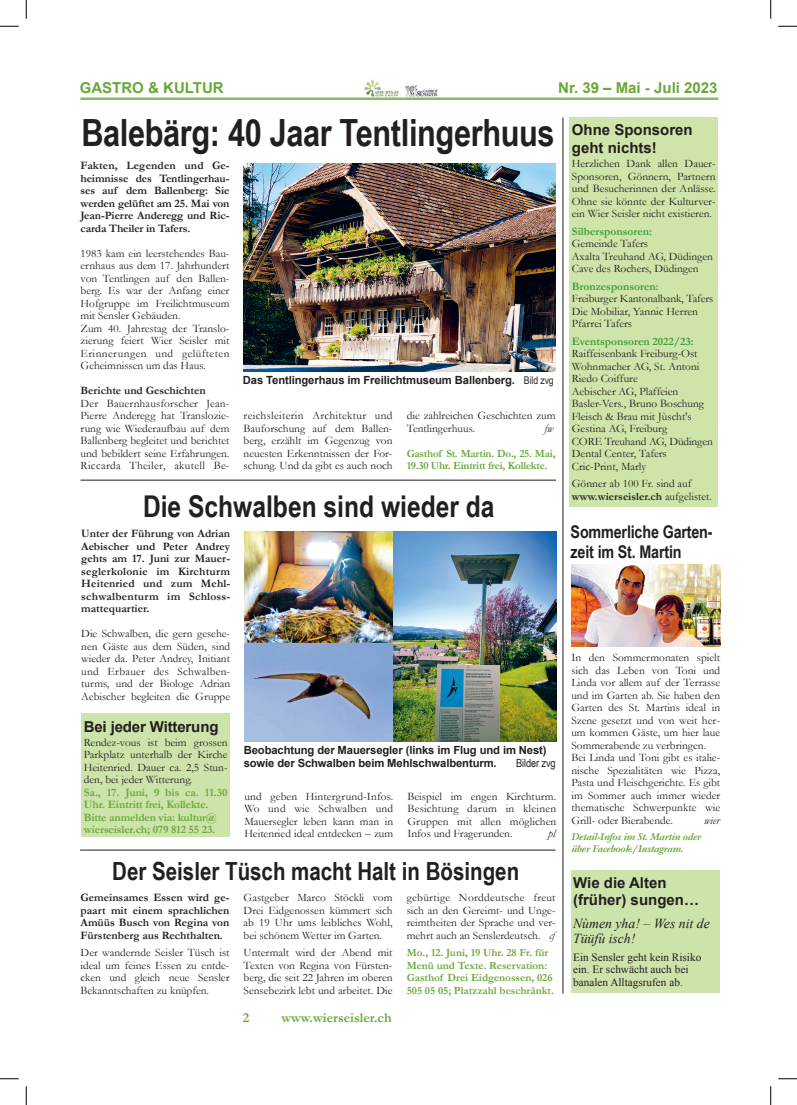
<style>
.page{position:relative;width:797px;height:1105px;background:#fff}
.page>*{position:absolute;margin:0;border:0;box-sizing:border-box;transform-origin:0 0}
.t1{font:700 37.5px "Arial Narrow";letter-spacing:-.01em;color:#231f20}
.t2{font:700 30px "Arial Narrow";color:#231f20}
.t3{font:700 25px "Arial Narrow";color:#231f20}
.t4{font:700 17.5px/20px "Arial Narrow";letter-spacing:-.01em;color:#231f20}
.t5{font:700 15px/17.5px "Arial";color:#231f20}
.t6{font:700 15px "Arial";color:#69a739}
.t7{font:italic 13.75px/15px "Times New Roman";color:#231f20}
.t8{font:700 13.75px "Garamond";color:#69a739}
.t9{font:11.38px/12.5px "Garamond";color:#231f20;text-align:justify}
.t10{font:700 11.38px/12.5px "Garamond";color:#231f20;text-align:justify}
.t11{font:700 11.38px/12.5px "Garamond";letter-spacing:-.01em;color:#69a739}
.t12{font:700 11.38px "Garamond";color:#3c9c3e}
.t13{font:italic 11.38px "Garamond";color:#231f20}
.t14{font:700 11.25px/12.9px "Arial";letter-spacing:-.01em;color:#231f20}
.t15{font:11.25px/12.5px "Times New Roman";color:#231f20}
.t16{font:700 11.25px "Garamond";color:#231f20}
.t17{font:11.25px "Arial Narrow";letter-spacing:-.01em;color:#231f20}
.t18{font:700 11px/12.5px "Garamond";color:#69a739}
.t19{font:700 11px/12.5px "Garamond";letter-spacing:-.02em;color:#69a739}
.t20{font:italic 700 10.88px/11.2px "Garamond";letter-spacing:-.015em;color:#69a739}
.s1{font-family:"Arial Narrow";font-weight:400;font-size:10.62px}
.s2{font-style:italic}
.s3{font-weight:400;font-size:11.38px}
</style>
<div class="page">
<div style="left:570px;top:870px;width:149px;height:123px;background:#cce3aa"></div>
<img style="left:364px;top:80px;width:74px;height:17px">
<hr style="left:80px;top:97px;width:638px;height:3px;background:#88bc60">
<hr style="left:562px;top:118px;width:1px;height:876px;background:#231f20">
<hr style="left:80px;top:480px;width:476px;height:1px;background:#231f20">
<img style="left:571px;top:565px;width:149px;height:81px">
<div style="left:81px;top:713px;width:149px;height:124px;background:#cce3aa"></div>
<hr style="left:80px;top:850px;width:475px;height:1px;background:#231f20">
<div style="left:569px;top:118px;width:149px;height:389px;background:#cfe4a8"></div>
<img style="left:244px;top:163px;width:311px;height:208px">
<img style="left:244px;top:531px;width:312px;height:210px">
<svg style="left:0;top:25px;width:19px;height:2px"></svg>
<svg style="left:778px;top:25px;width:19px;height:2px"></svg>
<svg style="left:0;top:1078px;width:19px;height:1px"></svg>
<svg style="left:778px;top:1078px;width:19px;height:1px"></svg>
<svg style="left:25px;top:0;width:2px;height:19px"></svg>
<svg style="left:25px;top:1086px;width:2px;height:19px"></svg>
<svg style="left:770px;top:0;width:1px;height:19px"></svg>
<svg style="left:770px;top:1086px;width:1px;height:19px"></svg>
<h3 class="t6" style="left:80px;top:78px;width:145px">GASTRO &amp; KULTUR</h3>
<h3 class="t6" style="left:558px;top:78px;width:161px">Nr. 39 – Mai - Juli 2023</h3>
<h1 class="t1" style="left:81px;top:105px;width:475px">Balebärg: 40 Jaar Tentlingerhuus</h1>
<p class="t10" style="left:81px;top:159px;width:150px">Fakten, Legenden und Ge&shy;heimnisse des Tentlingerhau&shy;ses auf dem Ballenberg: Sie werden gelüftet am 25. Mai von Jean-Pierre Anderegg und Ric&shy;carda Theiler in Tafers.</p>
<p class="t9" style="left:81px;top:246px;width:150px;text-align:left">1983 kam ein leerstehendes Bau&shy;ernhaus aus dem 17. Jahrhundert von Tentlingen auf den Ballen&shy;berg. Es war der Anfang einer<br>Hofgruppe im Freilichtmuseum mit Sensler Gebäuden.<br>Zum 40. Jahrestag der Translo&shy;zierung feiert Wier Seisler mit<br>Erinnerungen und gelüfteten<br>Geheimnissen um das Haus.</p>
<p class="t10" style="left:81px;top:384px;width:127px">Berichte und Geschichten</p>
<p class="t9" style="left:81px;top:396px;width:150px">Der Bauernhausforscher Jean-Pierre Anderegg hat Translozie&shy;rung wie Wiederaufbau auf dem Ballenberg begleitet und berichtet und bebildert seine Erfahrungen.<br>Riccarda Theiler, akutell Be-</p>
<p class="t14" style="left:243px;top:374px;width:312px">Das Tentlingerhaus im Freilichtmuseum Ballenberg. <span class="s1">Bild zvg</span></p>
<p class="t9" style="left:244px;top:409px;width:150px">reichsleiterin Architektur und Bauforschung auf dem Ballen&shy;berg, erzählt im Gegenzug von neuesten Erkenntnissen der For&shy;schung. Und da gibt es auch noch</p>
<p class="t9" style="left:407px;top:409px;width:150px">die zahlreichen Geschichten zum<br>Tentlingerhuus.</p>
<p class="t13" style="left:544px;top:420px;width:10px">fw</p>
<p class="t19" style="left:407px;top:447px;width:150px">Gasthof St. Martin. Do., 25. Mai,<br>19.30 Uhr. Eintritt frei, Kollekte.</p>
<h2 class="t2" style="left:143px;top:484px;width:353px">Die Schwalben sind wieder da</h2>
<p class="t10" style="left:81px;top:528px;width:150px">Unter der Führung von Adrian Aebischer und Peter Andrey gehts am 17. Juni zur Mauer&shy;seglerkolonie im Kirchturm Heitenried und zum Mehl&shy;schwalbenturm im Schloss&shy;mattequartier.</p>
<p class="t9" style="left:81px;top:627px;width:150px">Die Schwalben, die gern gesehe&shy;nen Gäste aus dem Süden, sind wieder da. Peter Andrey, Initiant und Erbauer des Schwalben&shy;turms, und der Biologe Adrian Aebischer begleiten die Gruppe</p>
<h3 class="t5" style="left:84px;top:719px;width:136px">Bei jeder Witterung</h3>
<p class="t9" style="left:84px;top:735px;width:145px">Rendez-vous ist beim grossen Parkplatz unterhalb der Kirche Heitenried. Dauer ca. 2,5 Stun&shy;den, bei jeder Witterung.</p>
<p class="t11" style="left:84px;top:786px;width:145px">Sa., 17. Juni, 9 bis ca. 11.30<br>Uhr. Eintritt frei, Kollekte.<br>Bitte anmelden via: kultur@ wierseisler.ch; 079 812 55 23.</p>
<p class="t14" style="left:244px;top:744px;width:304px">Beobachtung der Mauersegler (links im Flug und im Nest) sowie der Schwalben beim Mehlschwalbenturm.</p>
<p class="t17" style="left:516px;top:755px;width:41px">Bilder zvg</p>
<p class="t9" style="left:244px;top:790px;width:150px">und geben Hintergrund-Infos.<br>Wo und wie Schwalben und Mauersegler leben kann man in Heitenried ideal entdecken – zum</p>
<p class="t9" style="left:407px;top:790px;width:150px">Beispiel im engen Kirchturm.<br>Besichtung darum in kleinen Gruppen mit allen möglichen Infos und Fragerunden.</p>
<p class="t13" style="left:548px;top:826px;width:9px">pl</p>
<h3 class="t3" style="left:112px;top:852px;width:408px">Der Seisler Tüsch macht Halt in Bösingen</h3>
<p class="t10" style="left:81px;top:891px;width:150px">Gemeinsames Essen wird ge&shy;paart mit einem sprachlichen Amüüs Busch von Regina von Fürstenberg aus Rechthalten.</p>
<p class="t9" style="left:81px;top:946px;width:150px">Der wandernde Seisler Tüsch ist ideal um feines Essen zu entde&shy;cken und gleich neue Sensler Bekanntschaften zu knüpfen.</p>
<p class="t9" style="left:244px;top:891px;width:150px">Gastgeber Marco Stöckli vom Drei Eidgenossen kümmert sich ab 19 Uhr ums leibliches Wohl, bei schönem Wetter im Garten.</p>
<p class="t9" style="left:244px;top:946px;width:150px">Untermalt wird der Abend mit Texten von Regina von Fürsten&shy;berg, die seit 22 Jahren im oberen Sensebezirk lebt und arbeitet. Die</p>
<p class="t8" style="left:243px;top:1008px;width:8px">2</p>
<p class="t8" style="left:281px;top:1008px;width:112px">www.wierseisler.ch</p>
<p class="t9" style="left:407px;top:891px;width:150px">gebürtige Norddeutsche freut sich an den Gereimt- und Unge&shy;reimtheiten der Sprache und ver&shy;mehrt auch an Senslerdeutsch. <span class="s2">cf</span></p>
<p class="t18" style="left:407px;top:946px;width:149px">Mo., 12. Juni, 19 Uhr. 28 Fr. für<br>Menü und Texte. Reservation:<br>Gasthof Drei Eidgenossen, 026<br>505 05 05; Platzzahl beschränkt.</p>
<h3 class="t5" style="left:572px;top:122px;width:122px">Ohne Sponsoren geht nichts!</h3>
<p class="t9" style="left:572px;top:157px;width:145px">Herzlichen Dank allen Dauer-Sponsoren, Gönnern, Partnern und Besucherinnen der Anlässe.<br>Ohne sie könnte der Kulturver&shy;ein Wier Seisler nicht existieren.</p>
<p class="t12" style="left:572px;top:223px;width:82px">Silbersponsoren:</p>
<p class="t9" style="left:572px;top:237px;width:143px;text-align:left">Gemeinde Tafers<br>Axalta Treuhand AG, Düdingen<br>Cave des Rochers, Düdingen</p>
<p class="t12" style="left:572px;top:278px;width:88px">Bronzesponsoren:</p>
<p class="t9" style="left:572px;top:292px;width:143px;text-align:left">Freiburger Kantonalbank, Tafers<br>Die Mobiliar, Yannic Herren<br>Pfarrei Tafers</p>
<p class="t12" style="left:572px;top:333px;width:123px">Eventsponsoren 2022/23:</p>
<p class="t9" style="left:572px;top:347px;width:142px;text-align:left">Raiffeisenbank Freiburg-Ost<br>Wohnmacher AG, St. Antoni<br>Riedo Coiffure<br>Aebischer AG, Plaffeien<br>Basler-Vers., Bruno Boschung<br>Fleisch &amp; Brau mit Jùscht's<br>Gestina AG, Freiburg<br>CORE Treuhand AG, Düdingen<br>Dental Center, Tafers<br>Cric-Print, Marly</p>
<p class="t9" style="left:572px;top:477px;width:121px">Gönner ab 100 Fr. sind auf</p>
<p class="t16" style="left:572px;top:488px;width:142px">www.wierseisler.ch <span class="s3">aufgelistet.</span></p>
<h3 class="t4" style="left:570px;top:521px;width:143px">Sommerliche Garten&shy;zeit im St. Martin</h3>
<p class="t9" style="left:571px;top:651px;width:150px;text-align:left">In den Sommermonaten spielt sich das Leben von Toni und<br>Linda vor allem auf der Terrasse und im Garten ab. Sie haben den<br>Garten des St. Martins ideal in<br>Szene gesetzt und von weit her&shy;um kommen Gäste, um hier laue<br>Sommerabende zu verbringen.<br>Bei Linda und Toni gibt es italie&shy;nische Spezialitäten wie Pizza,<br>Pasta und Fleischgerichte. Es gibt im Sommer auch immer wieder thematische Schwerpunkte wie<br>Grill- oder Bierabende.</p>
<p class="t13" style="left:704px;top:813px;width:17px">wier</p>
<p class="t20" style="left:571px;top:831px;width:131px">Detail-Infos im St. Martin oder über Facebook/Instagram.</p>
<h3 class="t5" style="left:573px;top:874px;width:127px">Wie die Alten (früher) sungen…</h3>
<p class="t7" style="left:573px;top:915px;width:138px">Nùmen yha! – Wes nit de<br>Tüüfù isch!</p>
<p class="t15" style="left:573px;top:951px;width:130px">Ein Sensler geht kein Risiko ein. Er schwächt auch bei banalen Alltagsrufen ab.</p>
</div>
